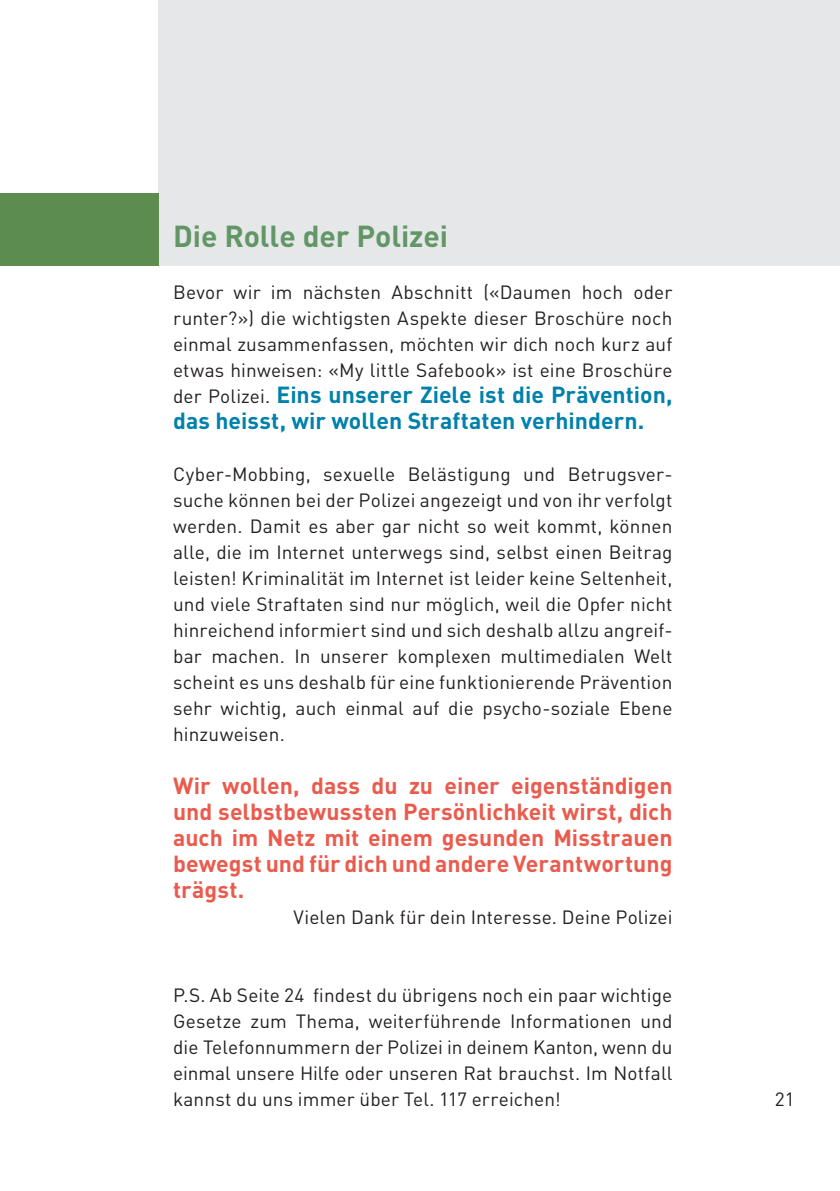
<style>
.page{position:relative;width:840px;height:1191px;background:#fff}
.page>*{position:absolute;margin:0;border:0;box-sizing:border-box;transform-origin:0 0}
.t1{font:700 30px "DIN";letter-spacing:-.005em;color:#639666}
.t2{font:700 23px/26px "DIN";color:#eb5b4d;text-align:justify}
.t3{font:700 23px/26px "DIN";color:#0081ab}
.t4{font:19px/26px "DIN";letter-spacing:.005em;color:#231f20;text-align:justify}
.s1{font-weight:400;font-size:19px;color:#231f20}
</style>
<div class="page">
<div style="left:159px;top:0;width:680px;height:265px;background:#e6e7e9"></div>
<div style="left:0;top:193px;width:159px;height:72px;background:#5c8c4e"></div>
<h1 class="t1" style="left:173px;top:217px;width:276px">Die Rolle der Polizei</h1>
<p class="t4" style="left:173px;top:279px;width:500px">Bevor wir im nächsten Abschnitt («Daumen hoch oder runter?») die wichtigsten Aspekte dieser Broschüre noch einmal zusammenfassen, möchten wir dich noch kurz auf etwas hinweisen: «My little Safebook» ist eine Broschüre</p>
<p class="t3" style="left:173px;top:381px;width:500px"><span class="s1">der Polizei.</span> Eins unserer Ziele ist die Prävention, das heisst, wir wollen Straftaten verhindern.</p>
<p class="t4" style="left:173px;top:461px;width:500px">Cyber-Mobbing, sexuelle Belästigung und Betrugsver&shy;suche können bei der Polizei angezeigt und von ihr verfolgt werden. Damit es aber gar nicht so weit kommt, können alle, die im Internet unterwegs sind, selbst einen Beitrag leisten! Kriminalität im Internet ist leider keine Seltenheit, und viele Straftaten sind nur möglich, weil die Opfer nicht hinreichend in formiert sind und sich deshalb allzu angreif&shy;bar machen. In unserer komplexen multimedialen Welt scheint es uns deshalb für eine funktionierende Prävention sehr wichtig, auch einmal auf die psycho-soziale Ebene hinzuweisen.</p>
<p class="t2" style="left:173px;top:771px;width:500px">Wir wollen, dass du zu einer eigenständigen und selbstbewussten Persönlichkeit wirst, dich auch im Netz mit einem ge sunden Misstrauen bewegst und für dich und andere Verantwortung trägst.</p>
<p class="t4" style="left:293px;top:903px;width:380px">Vielen Dank für dein Interesse. Deine Polizei</p>
<p class="t4" style="left:173px;top:981px;width:500px">P.S. Ab Seite 24 findest du übrigens noch ein paar wichtige Gesetze zum Thema, weiterführende Informationen und die Telefonnummern der Polizei in deinem Kanton, wenn du einmal unsere Hilfe oder unseren Rat brauchst. Im Notfall kannst du uns immer über Tel. 117 erreichen!</p>
<p class="t4" style="left:774px;top:1085px;width:21px">21</p>
</div>
